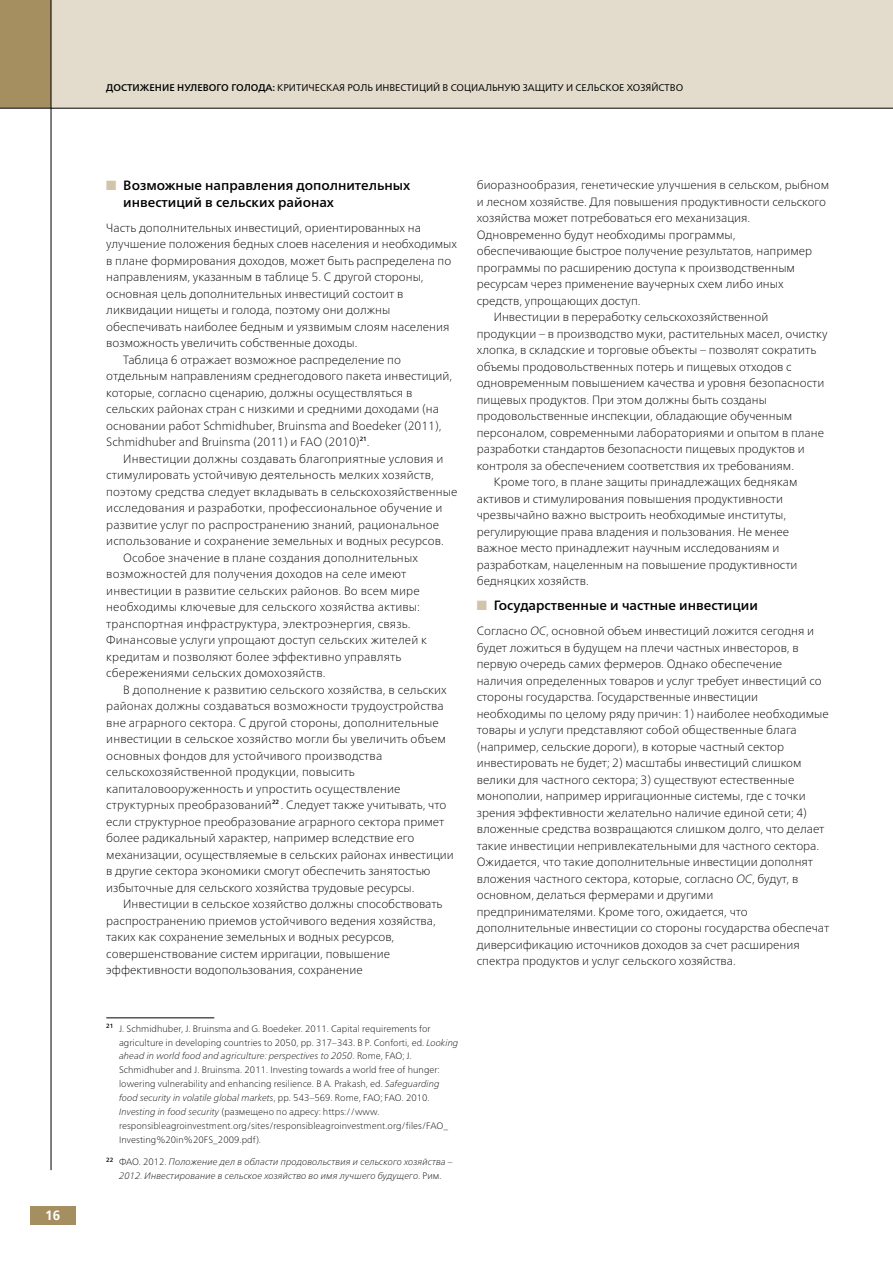
<style>
.page{position:relative;width:893px;height:1263px;background:#fff}
.page>*{position:absolute;margin:0;border:0;box-sizing:border-box;transform-origin:0 0}
.t1{font:500 13.5px/16.5px "Frutiger Neue LTCYR";color:#000}
.PageNumber{font:700 13.5px "Frutiger LT Std";color:#fff}
.NewPara{font:100 12px/16.5px "Frutiger Neue LTCYR";color:#000}
.NewPara_1{font:100 12px/16.5px "Frutiger Neue LTCYR";color:#000}
.Running_Head_Bottom{font:9.75px "Frutiger Neue LTCYR";color:#000}
.FOOTNOTE_OK{font:100 9.3px/13.8px "Frutiger Neue LTCYR";letter-spacing:.005em;color:#000}
.FOOTNOTE_OK-2{font:italic 100 9.3px/13.8px "Frutiger Neue LTCYR";color:#000;text-align:center}
.s1{font-weight:500}
.s2{color:#d0c4ab}
.s3{font-style:italic}
.s4{font-style:normal}
</style>
<div class="page">
<div style="left:0;top:0;width:893px;height:108px;background:#e3dbcb"></div>
<div style="left:30px;top:1206px;width:45px;height:18px;background:#a58f61"></div>
<div style="left:0;top:0;width:51px;height:108px;background:#a58f61"></div>
<hr style="left:0;top:108px;width:893px;height:1px;background:#000">
<hr style="left:51px;top:0;width:1px;height:1170px;background:#000">
<hr style="left:106px;top:1017px;width:108px;height:1px;background:#000">
<p class="PageNumber" style="left:45px;top:1207px;width:17px">16</p>
<p class="Running_Head_Bottom" style="left:106px;top:82px;width:578px"><span class="s1">ДОСТИЖЕНИЕ НУЛЕВОГО ГОЛОДА:</span> КРИТИЧЕСКАЯ РОЛЬ ИНВЕСТИЦИЙ В СОЦИАЛЬНУЮ ЗАЩИТУ И СЕЛЬСКОЕ ХОЗЯЙСТВО</p>
<p class="t1" style="left:123px;top:177px;width:288px;text-indent:-17px"><span class="s2">■</span> Возможные направления дополнительных инвестиций в сельских районах</p>
<p class="NewPara_1" style="left:106px;top:219px;width:352px">Часть дополнительных инвестиций, ориентированных на улучшение положения бедных слоев населения и необходимых в плане формирования доходов, может быть распределена по направлениям, указанным в таблице 5. С другой стороны, основная цель дополнительных инвестиций состоит в ликвидации нищеты и голода, поэтому они должны обеспечивать наиболее бедным и уязвимым слоям населения возможность увеличить собственные доходы.</p>
<p class="NewPara" style="left:106px;top:351px;width:347px;text-indent:17px">Таблица 6 отражает возможное распределение по отдельным направлениям среднегодового пакета инвестиций, которые, согласно сценарию, должны осуществляться в сельских районах стран с низкими и средними доходами (на основании работ Schmidhuber, Bruinsma and Boedeker (2011), Schmidhuber and Bruinsma (2011) и FAO (2010)<sup>21</sup>.</p>
<p class="NewPara" style="left:106px;top:450px;width:353px;text-indent:17px">Инвестиции должны создавать благоприятные условия и стимулировать устойчивую деятельность мелких хозяйств, поэтому средства следует вкладывать в сельскохозяйственные исследования и разработки, профессиональное обучение и развитие услуг по распространению знаний, рациональное использование и сохранение земельных и водных ресурсов.</p>
<p class="NewPara" style="left:106px;top:549px;width:322px;text-indent:17px">Особое значение в плане создания дополнительных возможностей для получения доходов на селе имеют инвестиции в развитие сельских районов. Во всем мире необходимы ключевые для сельского хозяйства активы: транспортная инфраструктура, электроэнергия, связь.<br>Финансовые услуги упрощают доступ сельских жителей к кредитам и позволяют более эффективно управлять сбережениями сельских домохозяйств.</p>
<p class="NewPara" style="left:106px;top:681px;width:349px;text-indent:17px">В дополнение к развитию сельского хозяйства, в сельских районах должны создаваться возможности трудоустройства вне аграрного сектора. С другой стороны, дополнительные инвестиции в сельское хозяйство могли бы увеличить объем основных фондов для устойчивого производства сельскохозяйственной продукции, повысить капиталовооруженность и упростить осуществление структурных преобразований<sup>22</sup> . Следует также учитывать, что если структурное преобразование аграрного сектора примет более радикальный характер, например вследствие его механизации, осуществляемые в сельских районах инвестиции в другие сектора экономики смогут обеспечить занятостью избыточные для сельского хозяйства трудовые ресурсы.</p>
<p class="NewPara" style="left:106px;top:896px;width:338px;text-indent:17px">Инвестиции в сельское хозяйство должны способствовать распространению приемов устойчивого ведения хозяйства, таких как сохранение земельных и водных ресурсов, совершенствование систем ирригации, повышение эффективности водопользования, сохранение</p>
<p class="FOOTNOTE_OK" style="left:119px;top:1021px;width:341px;text-indent:-13px"><sup>21</sup> J. Schmidhuber, J. Bruinsma and G. Boedeker. 2011. Capital requirements for agriculture in developing countries to 2050, pp. 317–343. В P. Conforti, ed. <span class="s3">Looking ahead in world food and agriculture: perspectives to 2050</span>. Rome, FAO; J.<br>Schmidhuber and J. Bruinsma. 2011. Investing towards a world free of hunger: lowering vulnerability and enhancing resilience. В A. Prakash, ed. <span class="s3">Safeguarding food security in volatile global markets</span>, pp. 543–569. Rome, FAO; FAO. 2010.<br><span class="s3">Investing in food security</span> (размещено по адресу: https://www. responsibleagroinvestment.org/sites/responsibleagroinvestment.org/files/FAO_ Investing%20in%20FS_2009.pdf).</p>
<p class="FOOTNOTE_OK-2" style="left:106px;top:1155px;width:348px"><sup>22</sup> <span class="s4">ФАО. 2012.</span> Положение дел в области продовольствия и сельского хозяйства –<br>2012. Инвестирование в сельское хозяйство во имя лучшего будущего<span class="s4">. Рим.</span></p>
<p class="NewPara_1" style="left:477px;top:177px;width:354px">биоразнообразия, генетические улучшения в сельском, рыбном и лесном хозяйстве. Для повышения продуктивности сельского хозяйства может потребоваться его механизация.<br>Одновременно будут необходимы программы, обеспечивающие быстрое получение результатов, например программы по расширению доступа к производственным ресурсам через применение ваучерных схем либо иных средств, упрощающих доступ.</p>
<p class="NewPara" style="left:477px;top:309px;width:352px;text-indent:17px">Инвестиции в переработку сельскохозяйственной продукции – в производство муки, растительных масел, очистку хлопка, в складские и торговые объекты – позволят сократить объемы продовольственных потерь и пищевых отходов с одновременным повышением качества и уровня безопасности пищевых продуктов. При этом должны быть созданы продовольственные инспекции, обладающие обученным персоналом, современными лабораториями и опытом в плане разработки стандартов безопасности пищевых продуктов и контроля за обеспечением соответствия их требованиям.</p>
<p class="NewPara" style="left:477px;top:474px;width:322px;text-indent:17px">Кроме того, в плане защиты принадлежащих беднякам активов и стимулирования повышения продуктивности чрезвычайно важно выстроить необходимые институты, регулирующие права владения и пользования. Не менее важное место принадлежит научным исследованиям и разработкам, нацеленным на повышение продуктивности бедняцких хозяйств.</p>
<p class="t1" style="left:477px;top:597px;width:283px"><span class="s2">■</span> Государственные и частные инвестиции</p>
<p class="NewPara_1" style="left:477px;top:623px;width:354px">Согласно <span class="s3">ОС</span>, основной объем инвестиций ложится сегодня и будет ложиться в будущем на плечи частных инвесторов, в первую очередь самих фермеров. Однако обеспечение наличия определенных товаров и услуг требует инвестиций со стороны государства. Государственные инвестиции необходимы по целому ряду причин: 1) наиболее необходимые товары и услуги представляют собой общественные блага (например, сельские дороги), в которые частный сектор инвестировать не будет; 2) масштабы инвестиций слишком велики для частного сектора; 3) существуют естественные монополии, например ирригационные системы, где с точки зрения эффективности желательно наличие единой сети; 4) вложенные средства возвращаются слишком долго, что делает такие инвестиции непривлекательными для частного сектора.<br>Ожидается, что такие дополнительные инвестиции дополнят вложения частного сектора, которые, согласно <span class="s3">ОС</span>, будут, в основном, делаться фермерами и другими предпринимателями. Кроме того, ожидается, что дополнительные инвестиции со стороны государства обеспечат диверсификацию источников доходов за счет расширения спектра продуктов и услуг сельского хозяйства.</p>
</div>
